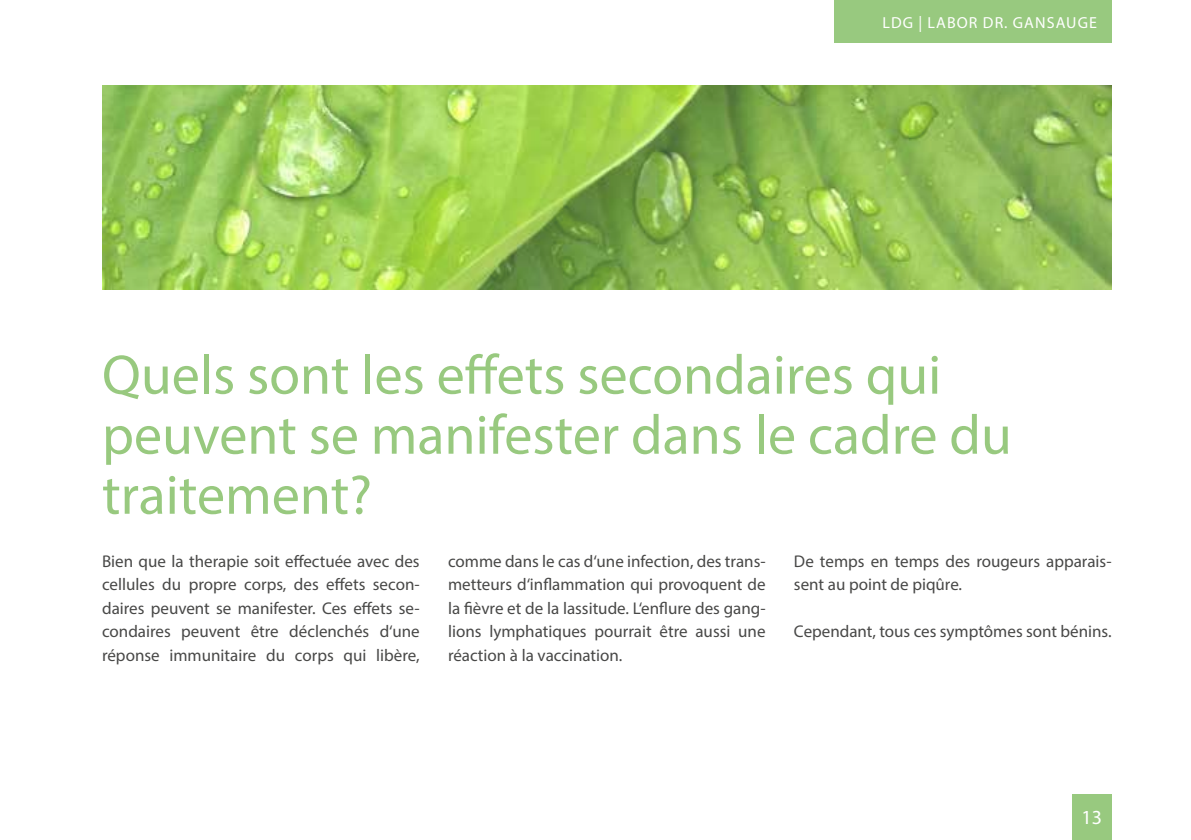
<style>
.page{position:relative;width:1191px;height:840px;background:#fff}
.page>*{position:absolute;margin:0;border:0;box-sizing:border-box;transform-origin:0 0}
.t1{font:56px/60px "Myriad Pro";color:#98c97f}
.t2{font:20px "Myriad Pro";color:#fff}
.t3{font:17px/23.4px "Myriad Pro";color:#484847;text-align:justify}
.t4{font:16px "Myriad Pro";letter-spacing:.07em;color:#fff}
</style>
<div class="page">
<div style="left:833px;top:0;width:278px;height:43px;background:#98c97f"></div>
<div style="left:1071px;top:794px;width:40px;height:45px;background:#98c97f"></div>
<img style="left:102px;top:85px;width:1009px;height:204px">
<p class="t4" style="left:882px;top:13px;width:216px">LDG | LABOR DR. GANSAUGE</p>
<h1 class="t1" style="left:102px;top:344px;width:911px">Quels sont les effets secondaires qui peuvent se manifester dans le cadre du traitement?</h1>
<p class="t3" style="left:102px;top:548px;width:319px">Bien que la therapie soit effectuée avec des cellules du propre corps, des effets secon&shy;daires peuvent se manifester. Ces effets se&shy;condaires peuvent être déclenchés d‘une réponse immunitaire du corps qui libère,</p>
<p class="t3" style="left:448px;top:548px;width:319px">comme dans le cas d‘une infection, des trans&shy;metteurs d‘inflammation qui provoquent de la fièvre et de la lassitude. L‘enflure des gang&shy;lions lymphatiques pourrait être aussi une réaction à la vaccination.</p>
<p class="t3" style="left:794px;top:548px;width:319px">De temps en temps des rougeurs apparais&shy;sent au point de piqûre.</p>
<p class="t3" style="left:794px;top:619px;width:319px">Cependant, tous ces symptômes sont bénins.</p>
<p class="t2" style="left:1081px;top:804px;width:22px">13</p>
</div>
